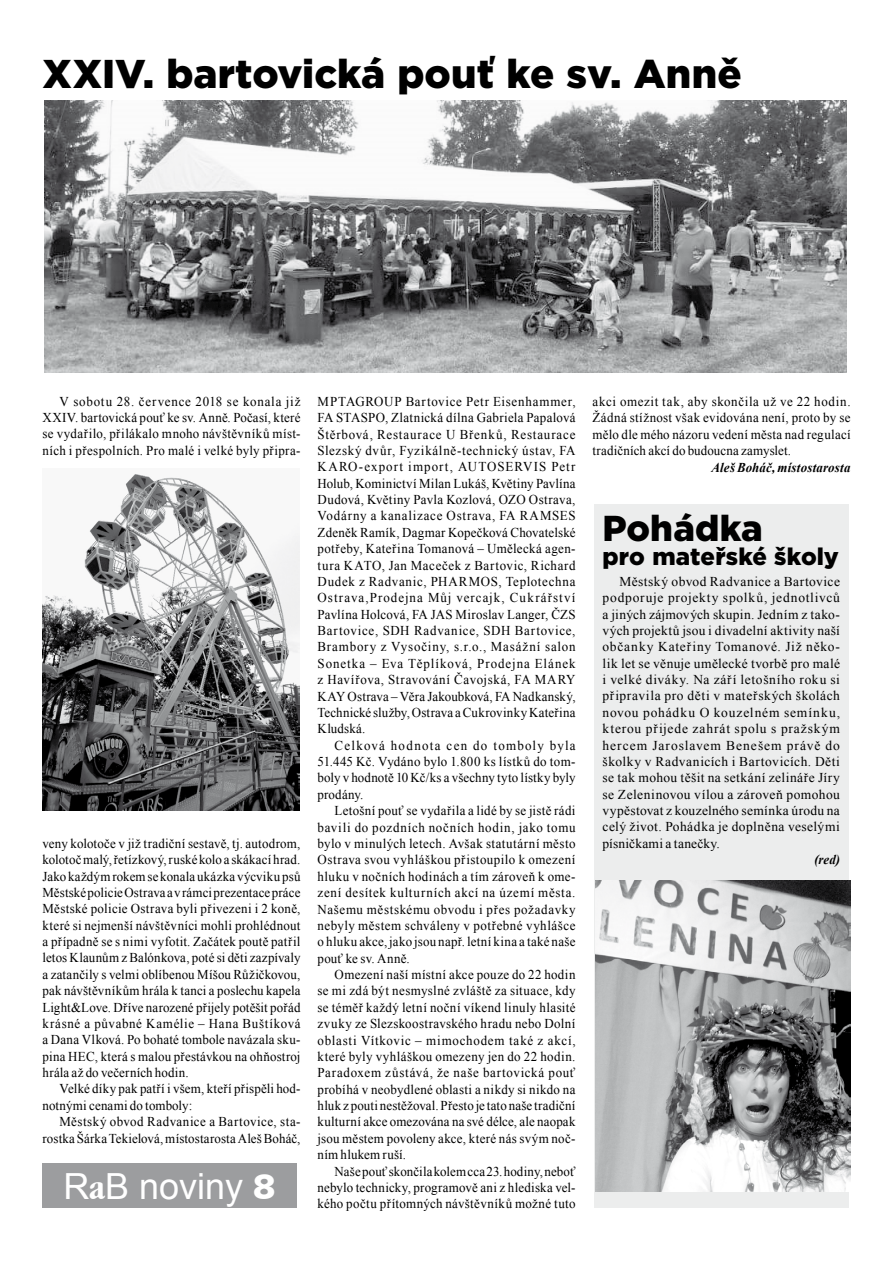
<style>
.page{position:relative;width:893px;height:1263px;background:#fff}
.page>*{position:absolute;margin:0;border:0;box-sizing:border-box;transform-origin:0 0}
.t1{font:900 40.2px "Gotham";letter-spacing:-.005em;color:#000}
.t2{font:36px "Arial";color:#fff}
.t3{font:900 36px "Gotham";color:#000}
.t4{font:900 24px "Gotham";letter-spacing:.005em;color:#000}
.t5{font:13.5px/16.4px "Times New Roman";letter-spacing:.02em;color:#000;text-align:justify;scale:.96 1}
.t6{font:13.5px/16.4px "Times New Roman";letter-spacing:.02em;color:#000;text-align:justify}
.t7{font:italic 700 13.5px "Times New Roman";letter-spacing:.015em;color:#000;scale:.96 1}
.t8{font:italic 700 13.5px "Times New Roman";letter-spacing:.015em;color:#000;scale:.95 1}
.s1{font-family:"Garmd ITC Bk Cn BTCE Bold Condensed"}
.s2{font-family:"Humanst 531 Blk BTCE Black"}
</style>
<div class="page">
<div style="left:42px;top:1163px;width:255px;height:45px;background:#9c9d9f"></div>
<div style="left:594px;top:504px;width:254px;height:704px;background:#eceded"></div>
<img style="left:596px;top:880px;width:255px;height:312px">
<img style="left:44px;top:101px;width:803px;height:272px">
<img style="left:43px;top:474px;width:256px;height:336px">
<h1 class="t1" style="left:43px;top:46px;width:701px">XXIV. bartovická pouť ke sv. Anně</h1>
<p class="t5" style="left:43px;top:393px;width:270px;text-indent:17px">V sobotu 28. července 2018 se konala již XXIV. bartovická pouť ke sv. Anně. Počasí, které se vydařilo, přilákalo mnoho návštěvníků míst&shy;ních i přespolních. Pro malé i velké byly připra-</p>
<p class="t5" style="left:43px;top:835px;width:270px">veny kolotoče v již tradiční sestavě, tj. autodrom, kolotoč malý, řetízkový, ruské kolo a skákací hrad.<br>Jako každým rokem se konala ukázka výcviku psů Městské policie Ostrava avrámci prezentace práce Městské policie Ostrava byli přivezeni i 2 koně, které si nejmenší návštěvníci mohli prohlédnout a případně se s nimi vyfotit. Začátek poutě patřil letos Klaunům z Balónkova, poté si děti zazpívaly a zatančily s velmi oblíbenou Míšou Růžičkovou, pak návštěvníkům hrála k tanci a poslechu kapela Light&amp;Love. Dříve narozené přijely potěšit pořád krásné a půvabné Kamélie – Hana Buštíková a Dana Vlková. Po bohaté tombole navázala sku&shy;pina HEC, která s malou přestávkou na ohňostroj hrála až do večerních hodin.</p>
<p class="t5" style="left:43px;top:1080px;width:270px;text-indent:17px">Velké díky pak patří i všem, kteří přispěli hod&shy;notnými cenami do tomboly:</p>
<p class="t5" style="left:43px;top:1113px;width:270px;text-align:right">Městský obvod Radvanice a Bartovice, sta&shy;rostka Šárka Tekielová, místostarosta Aleš Boháč,</p>
<h2 class="t2" style="left:64px;top:1163px;width:214px">R<span class="s1">a</span>B noviny <span class="s2">8</span></h2>
<p class="t5" style="left:318px;top:393px;width:270px">MPTAGROUP Bartovice Petr Eisenhammer, FA STASPO, Zlatnická dílna Gabriela Papalová Štěrbová, Restaurace U Břenků, Restaurace Slezský dvůr, Fyzikálně‑technický ústav, FA KARO-export import, AUTOSERVIS Petr Holub, Kominictví Milan Lukáš, Květiny Pavlína Dudová, Květiny Pavla Kozlová, OZO Ostrava, Vodárny a kanalizace Ostrava, FA RAMSES Zdeněk Ramík, Dagmar Kopečková Chovatelské potřeby, Kateřina Tomanová – Umělecká agen&shy;tura KATO, Jan Maceček z Bartovic, Richard Dudek z Radvanic, PHARMOS, Teplotechna Ostrava,Prodejna Můj vercajk, Cukrářství Pavlína Holcová, FA JAS Miroslav Langer, ČZS Bartovice, SDH Radvanice, SDH Bartovice, Brambory z Vysočiny, s.r.o., Masážní salon Sonetka – Eva Těplíková, Prodejna Elánek z Havířova, Stravování Čavojská, FA MARY KAY Ostrava – Věra Jakoubková, FA Nadkanský, Technické služby, Ostrava aCukrovinky Kateřina Kludská.</p>
<p class="t5" style="left:318px;top:737px;width:270px;text-indent:17px">Celková hodnota cen do tomboly byla 51.445 Kč. Vydáno bylo 1.800 ks lístků do tom&shy;boly v hodnotě 10 Kč/ks a všechny tyto lístky byly prodány.</p>
<p class="t5" style="left:318px;top:802px;width:270px;text-indent:17px">Letošní pouť se vydařila a lidé by se jistě rádi bavili do pozdních nočních hodin, jako tomu bylo v minulých letech. Avšak statutární město Ostrava svou vyhláškou přistoupilo k omezení hluku v nočních hodinách a tím zároveň k ome&shy;zení desítek kulturních akcí na území města.<br>Našemu městskému obvodu i přes požadavky nebyly městem schváleny v potřebné vyhlášce o hluku akce, jako jsou např. letní kina a také naše pouť ke sv. Anně.</p>
<p class="t5" style="left:318px;top:966px;width:270px;text-indent:17px">Omezení naší místní akce pouze do 22 hodin se mi zdá být nesmyslné zvláště za situace, kdy se téměř každý letní noční víkend linuly hlasité zvuky ze Slezskoostravského hradu nebo Dolní oblasti Vítkovic – mimochodem také z akcí, které byly vyhláškou omezeny jen do 22 hodin.<br>Paradoxem zůstává, že naše bartovická pouť probíhá v neobydlené oblasti a nikdy si nikdo na hluk z pouti nestěžoval. Přesto je tato naše tradiční kulturní akce omezována na své délce, ale naopak jsou městem povoleny akce, které nás svým noč&shy;ním hlukem ruší.</p>
<p class="t5" style="left:318px;top:1162px;width:270px;text-indent:17px">Naše pouť skončila kolem cca 23. hodiny, neboť nebylo technicky, programově ani z hlediska vel&shy;kého počtu přítomných návštěvníků možné tuto</p>
<p class="t5" style="left:593px;top:393px;width:270px">akci omezit tak, aby skončila už ve 22 hodin.<br>Žádná stížnost však evidována není, proto by se mělo dle mého názoru vedení města nad regulací tradičních akcí do budoucna zamyslet.</p>
<p class="t7" style="left:711px;top:458px;width:146px">Aleš Boháč, místostarosta</p>
<h2 class="t3" style="left:603px;top:504px;width:162px">Pohádka</h2>
<h3 class="t4" style="left:603px;top:540px;width:238px">pro mateřské školy</h3>
<p class="t6" style="left:603px;top:573px;width:239px;text-indent:17px">Městský obvod Radvanice a Bartovice podporuje projekty spolků, jednotlivců a jiných zájmových skupin. Jedním z tako&shy;vých projektů jsou i divadelní aktivity naší občanky Kateřiny Tomanové. Již něko&shy;lik let se věnuje umělecké tvorbě pro malé i velké diváky. Na září letošního roku si připravila pro děti v mateřských školách novou pohádku O kouzelném semínku, kterou přijede zahrát spolu s pražským hercem Jaroslavem Benešem právě do školky v Radvanicích i Bartovicích. Děti se tak mohou těšit na setkání zelináře Jíry se Zeleninovou vílou a zároveň pomohou vypěstovat z kouzelného semínka úrodu na celý život. Pohádka je doplněna veselými písničkami a tanečky.</p>
<p class="t8" style="left:814px;top:850px;width:28px">(red)</p>
</div>
